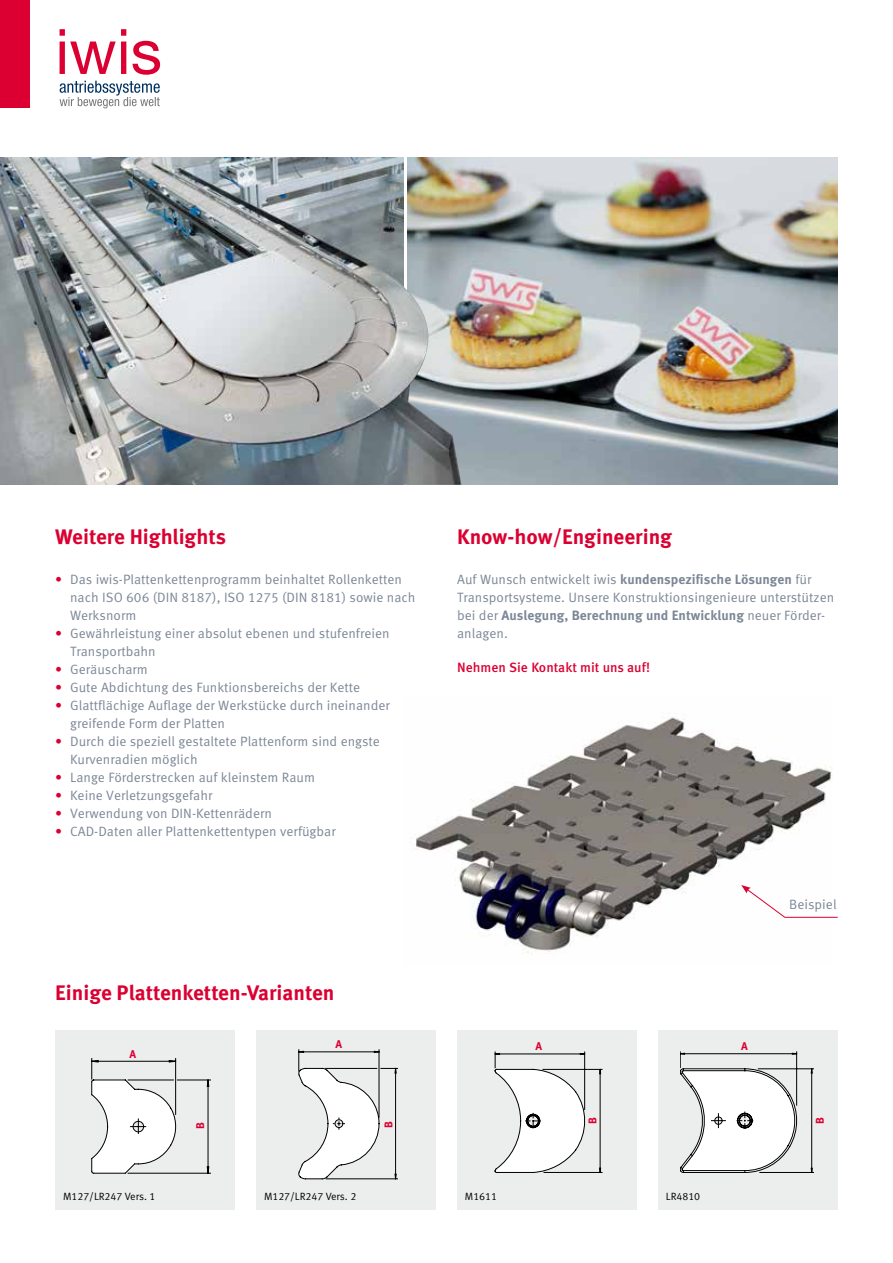
<style>
.page{position:relative;width:893px;height:1263px;background:#fff}
.page>*{position:absolute;margin:0;border:0;box-sizing:border-box;transform-origin:0 0}
.t1{font:700 21px "Meta OT";color:#db0031}
.t2{font:13.5px/18px "Meta OT";color:#7c8796}
.t3{font:500 13.5px "Meta OT";color:#db0031}
.t4{font:700 11.25px "Meta OT";color:#db0031}
.t5{font:10.5px "Meta OT";letter-spacing:-.005em;color:#000}
.s1{color:#db0031}
.s2{font-weight:700}
</style>
<div class="page">
<div style="left:55px;top:1030px;width:180px;height:180px;background:#eceded"></div>
<div style="left:256px;top:1030px;width:180px;height:180px;background:#eceded"></div>
<div style="left:457px;top:1030px;width:180px;height:180px;background:#eceded"></div>
<div style="left:658px;top:1030px;width:180px;height:180px;background:#eceded"></div>
<svg style="left:60px;top:81px;width:100px;height:27px"></svg>
<svg style="left:60px;top:29px;width:100px;height:46px"></svg>
<div style="left:0;top:0;width:30px;height:108px;background:#db0031"></div>
<img style="left:415px;top:717px;width:418px;height:238px">
<hr style="left:94px;top:1173px;width:31px;height:1px;background:#000">
<hr style="left:128px;top:1173px;width:83px;height:1px;background:#000">
<svg style="left:91px;top:1058px;width:118px;height:115px"></svg>
<hr style="left:175px;top:1058px;width:1px;height:56px;background:#000">
<hr style="left:128px;top:1080px;width:45px;height:1px;background:#000">
<hr style="left:177px;top:1080px;width:34px;height:1px;background:#000">
<hr style="left:208px;top:1080px;width:1px;height:93px;background:#000">
<hr style="left:92px;top:1061px;width:84px;height:1px;background:#000">
<svg style="left:299px;top:1050px;width:99px;height:129px"></svg>
<hr style="left:299px;top:1051px;width:80px;height:1px;background:#000">
<hr style="left:496px;top:1172px;width:37px;height:1px;background:#000">
<hr style="left:544px;top:1172px;width:58px;height:1px;background:#000">
<svg style="left:495px;top:1052px;width:106px;height:120px"></svg>
<hr style="left:584px;top:1052px;width:1px;height:57px;background:#000">
<hr style="left:543px;top:1069px;width:59px;height:1px;background:#000">
<hr style="left:600px;top:1069px;width:1px;height:103px;background:#000">
<hr style="left:495px;top:1054px;width:90px;height:1px;background:#000">
<hr style="left:683px;top:1172px;width:62px;height:1px;background:#000">
<svg style="left:680px;top:1052px;width:133px;height:120px"></svg>
<hr style="left:760px;top:1172px;width:54px;height:1px;background:#000">
<hr style="left:758px;top:1068px;width:56px;height:1px;background:#000">
<hr style="left:796px;top:1052px;width:1px;height:53px;background:#000">
<hr style="left:680px;top:1053px;width:117px;height:1px;background:#000">
<hr style="left:811px;top:1069px;width:1px;height:103px;background:#000">
<img style="left:408px;top:157px;width:430px;height:328px">
<img style="left:0;top:157px;width:403px;height:328px">
<img style="left:252px;top:229px;width:209px;height:256px">
<svg style="left:741px;top:885px;width:97px;height:33px"></svg>
<h1 class="t1" style="left:55px;top:524px;width:172px">Weitere Highlights</h1>
<h1 class="t1" style="left:457px;top:524px;width:216px">Know-how/Engineering</h1>
<p class="t2" style="left:70px;top:571px;width:347px;text-indent:-15px"><span class="s1">•</span> Das iwis-Plattenkettenprogramm beinhaltet Rollenketten nach ISO 606 (DIN 8187), ISO 1275 (DIN 8181) sowie nach<br>Werksnorm</p>
<p class="t2" style="left:70px;top:625px;width:321px;text-indent:-15px"><span class="s1">•</span> Gewährleistung einer absolut ebenen und stufenfreien<br>Transportbahn</p>
<p class="t2" style="left:55px;top:661px;width:94px"><span class="s1">•</span> Geräuscharm</p>
<p class="t2" style="left:55px;top:679px;width:306px"><span class="s1">•</span> Gute Abdichtung des Funktionsbereichs der Kette</p>
<p class="t2" style="left:70px;top:697px;width:321px;text-indent:-15px"><span class="s1">•</span> Glattflächige Auflage der Werkstücke durch ineinander greifende Form der Platten</p>
<p class="t2" style="left:70px;top:733px;width:311px;text-indent:-15px"><span class="s1">•</span> Durch die speziell gestaltete Plattenform sind engste<br>Kurvenradien möglich</p>
<p class="t2" style="left:55px;top:769px;width:261px"><span class="s1">•</span> Lange Förderstrecken auf kleinstem Raum</p>
<p class="t2" style="left:55px;top:787px;width:159px"><span class="s1">•</span> Keine Verletzungsgefahr</p>
<p class="t2" style="left:55px;top:805px;width:218px"><span class="s1">•</span> Verwendung von DIN-Kettenrädern</p>
<p class="t2" style="left:55px;top:823px;width:282px"><span class="s1">•</span> CAD-Daten aller Plattenkettentypen verfügbar</p>
<h1 class="t1" style="left:55px;top:979px;width:281px">Einige Plattenketten-Varianten</h1>
<p class="t2" style="left:457px;top:571px;width:379px">Auf Wunsch entwickelt iwis <span class="s2">kundenspezifische Lösungen</span> für Transportsysteme. Unsere Konstruktionsingenieure unterstützen bei der <span class="s2">Auslegung, Berechnung und Entwicklung</span> neuer Förder&shy;anlagen.</p>
<p class="t3" style="left:457px;top:659px;width:194px">Nehmen Sie Kontakt mit uns auf!</p>
<p class="t2" style="left:789px;top:895px;width:49px">Beispiel</p>
<p class="t4" style="left:129px;top:1047px;width:8px">A</p>
<p class="t4" style="left:336px;top:1037px;width:8px">A</p>
<p class="t4" style="left:535px;top:1039px;width:8px">A</p>
<p class="t4" style="left:741px;top:1039px;width:8px">A</p>
<p class="t4" style="left:193px;top:1129px;width:8px;rotate:-90deg">B</p>
<p class="t4" style="left:381px;top:1128px;width:8px;rotate:-90deg">B</p>
<p class="t4" style="left:586px;top:1124px;width:8px;rotate:-90deg">B</p>
<p class="t4" style="left:813px;top:1124px;width:8px;rotate:-90deg">B</p>
<p class="t5" style="left:63px;top:1190px;width:94px">M127/LR247 Vers. 1</p>
<p class="t5" style="left:264px;top:1190px;width:94px">M127/LR247 Vers. 2</p>
<p class="t5" style="left:465px;top:1190px;width:34px">M1611</p>
<p class="t5" style="left:666px;top:1190px;width:36px">LR4810</p>
</div>
